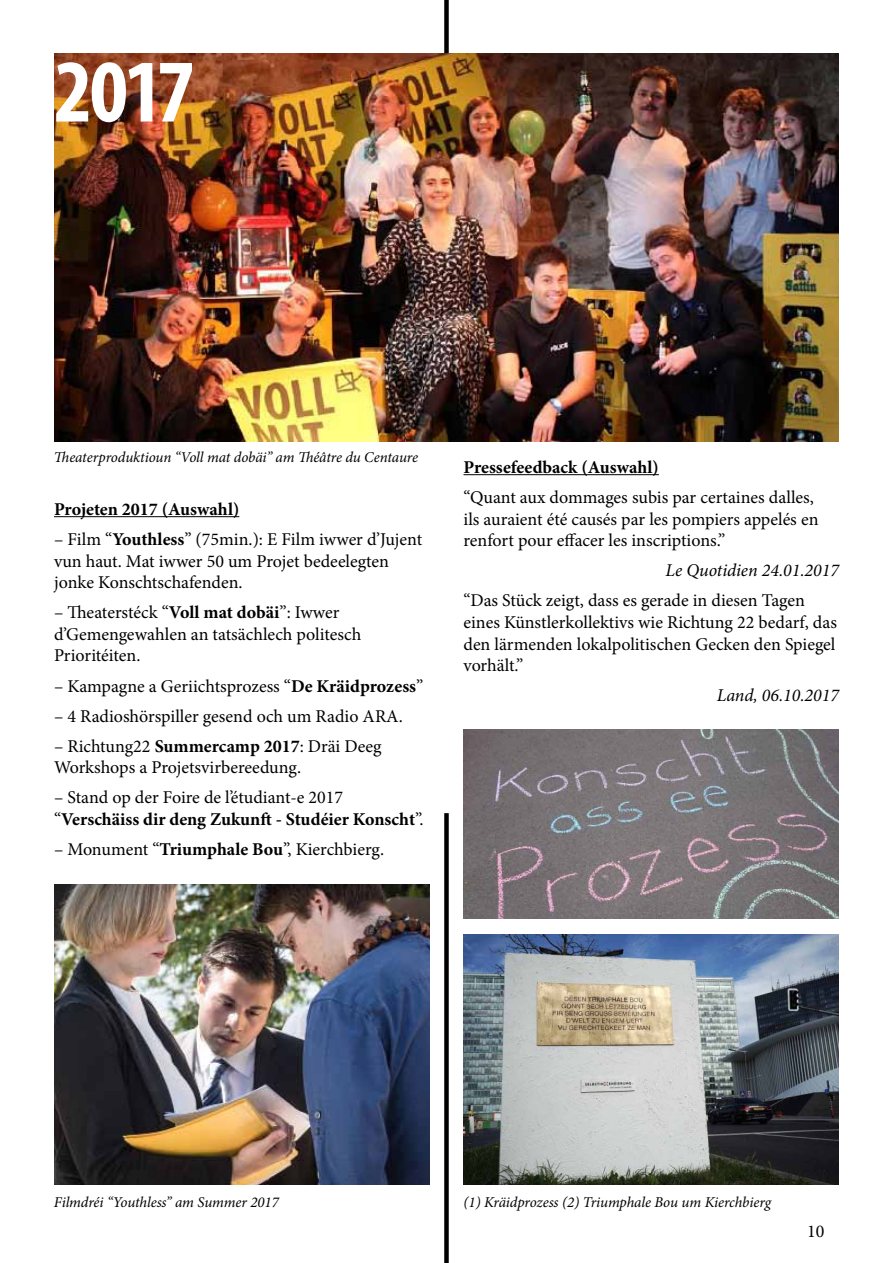
<style>
.page{position:relative;width:893px;height:1263px;background:#fff}
.page>*{position:absolute;margin:0;border:0;box-sizing:border-box;transform-origin:0 0}
.t1{font:700 condensed 90px "Myriad Pro";color:#fff}
.t2{font:18px/21.6px "Minion Pro";color:#000}
.t3{font:700 18px/21.6px "Minion Pro";color:#000}
.t4{font:italic 18px "Minion Pro";color:#000}
.t5{font:italic 15px "Minion Pro";letter-spacing:-.01em;color:#000}
.s1{font-weight:700}
.s2{font-weight:400}
</style>
<div class="page">
<div style="left:444px;top:813px;width:5px;height:450px;background:#000"></div>
<div style="left:444px;top:0;width:5px;height:172px;background:#000"></div>
<hr style="left:54px;top:516px;width:185px;height:1px;background:#000">
<hr style="left:463px;top:474px;width:196px;height:1px;background:#000">
<img style="left:54px;top:54px;width:785px;height:387px">
<img style="left:463px;top:934px;width:376px;height:250px">
<img style="left:463px;top:729px;width:376px;height:189px">
<img style="left:54px;top:884px;width:375px;height:300px">
<h1 class="t1" style="left:54px;top:35px;width:142px">2017</h1>
<p class="t5" style="left:54px;top:447px;width:366px">Theaterproduktioun “Voll mat dobäi” am Théâtre du Centaure</p>
<p class="t3" style="left:54px;top:498px;width:187px">Projeten 2017 (Auswahl)</p>
<p class="t2" style="left:54px;top:528px;width:370px">– Film “<span class="s1">Youthless</span>” (75min.): E Film iwwer d’Jujent vun haut. Mat iwwer 50 um Projet bedeelegten jonke Konschtschafenden.</p>
<p class="t2" style="left:54px;top:602px;width:309px">– Theaterstéck “<span class="s1">Voll mat dobäi</span>”: Iwwer d’Gemengewahlen an tatsächlech politesch<br>Prioritéiten.</p>
<p class="t2" style="left:54px;top:675px;width:371px">– Kampagne a Geriichtsprozess “<span class="s1">De Kräidprozess</span>”</p>
<p class="t2" style="left:54px;top:705px;width:350px">– 4 Radioshörspiller gesend och um Radio ARA.</p>
<p class="t2" style="left:54px;top:735px;width:329px">– Richtung22 <span class="s1">Summercamp 2017</span>: Dräi Deeg<br>Workshops a Projetsvirbereedung.</p>
<p class="t3" style="left:54px;top:787px;width:371px"><span class="s2">– Stand op der Foire de l’étudiant-e 2017 “</span>Verschäiss dir deng Zukunft - Studéier Konscht<span class="s2">”.</span></p>
<p class="t2" style="left:54px;top:839px;width:332px">– Monument “<span class="s1">Triumphale Bou</span>”, Kierchbierg.</p>
<p class="t3" style="left:463px;top:456px;width:197px">Pressefeedback (Auswahl)</p>
<p class="t2" style="left:463px;top:486px;width:356px">“Quant aux dommages subis par certaines dalles, ils auraient été causés par les pompiers appelés en renfort pour effacer les inscriptions.”</p>
<p class="t4" style="left:665px;top:558px;width:175px">Le Quotidien 24.01.2017</p>
<p class="t2" style="left:463px;top:590px;width:375px">“Das Stück zeigt, dass es gerade in diesen Tagen eines Künstlerkollektivs wie Richtung 22 bedarf, das den lärmenden lokalpolitischen Gecken den Spiegel vorhält.”</p>
<p class="t4" style="left:717px;top:683px;width:124px">Land, 06.10.2017</p>
<p class="t5" style="left:54px;top:1192px;width:226px">Filmdréi “Youthless” am Summer 2017</p>
<p class="t5" style="left:463px;top:1192px;width:309px">(1) Kräidprozess (2) Triumphale Bou um Kierchbierg</p>
<p class="t2" style="left:807px;top:1220px;width:19px">10</p>
</div>
